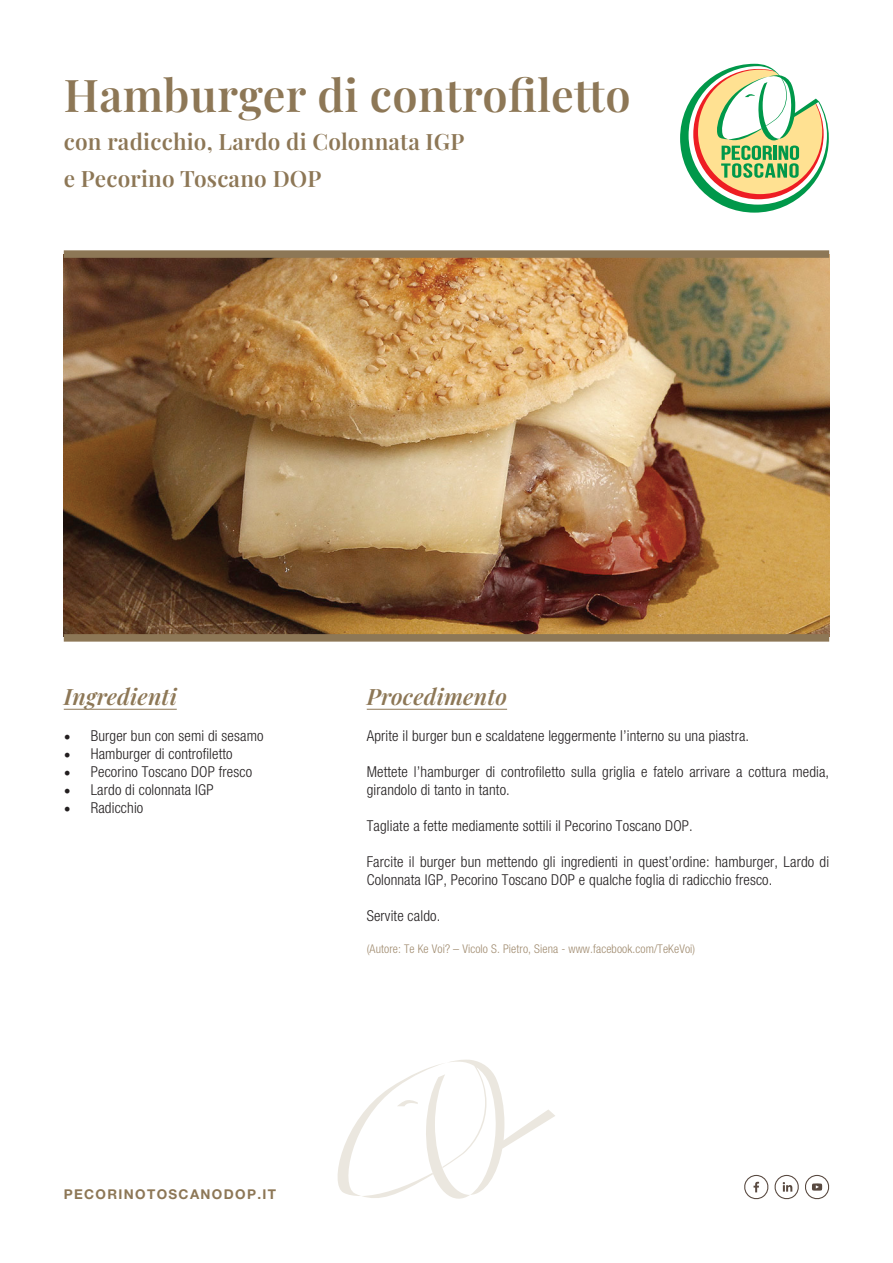
<style>
.page{position:relative;width:893px;height:1263px;background:#fff}
.page>*{position:absolute;margin:0;border:0;box-sizing:border-box;transform-origin:0 0}
.t1{font:600 45px "Playfair Display";letter-spacing:.01em;color:#8d7756}
.t2{font:600 22.5px/37.5px "Playfair Display";letter-spacing:.01em;color:#8d7756}
.t3{font:italic 600 22.5px "Playfair Display";letter-spacing:.01em;color:#8d7756}
.t4{font:300 condensed 15px/18px "Helvetica Neue";letter-spacing:.01em;color:#231f20}
.t5{font:700 13.5px "Helvetica Neue";letter-spacing:.1em;color:#8d7756}
.t6{font:300 condensed 12px "Helvetica Neue";letter-spacing:.01em;color:#a08b6f}
.s1{font-family:"Minion Pro";font-weight:400;font-stretch:normal;font-size:18px}
</style>
<div class="page">
<svg style="left:337px;top:1059px;width:218px;height:140px"></svg>
<svg style="left:744px;top:1175px;width:86px;height:25px"></svg>
<img style="left:64px;top:258px;width:765px;height:376px">
<hr style="left:64px;top:709px;width:113px;height:1px;background:#8d7756">
<hr style="left:367px;top:709px;width:140px;height:1px;background:#8d7756">
<div style="left:64px;top:250px;width:765px;height:8px;background:#8d7756"></div>
<div style="left:64px;top:634px;width:765px;height:8px;background:#8d7756"></div>
<svg style="left:680px;top:64px;width:149px;height:149px"></svg>
<h1 class="t1" style="left:64px;top:77px;width:568px">Hamburger di controfiletto</h1>
<h2 class="t2" style="left:64px;top:125px;width:402px">con radicchio, Lardo di Colonnata IGP e Pecorino Toscano DOP</h2>
<h2 class="t3" style="left:64px;top:687px;width:115px">Ingredienti</h2>
<p class="t4" style="left:64px;top:728px;width:201px"><span class="s1">•</span> Burger bun con semi di sesamo</p>
<p class="t4" style="left:64px;top:746px;width:170px"><span class="s1">•</span> Hamburger di controfiletto</p>
<p class="t4" style="left:64px;top:764px;width:190px"><span class="s1">•</span> Pecorino Toscano DOP fresco</p>
<p class="t4" style="left:64px;top:782px;width:151px"><span class="s1">•</span> Lardo di colonnata IGP</p>
<p class="t4" style="left:64px;top:800px;width:81px"><span class="s1">•</span> Radicchio</p>
<h2 class="t3" style="left:367px;top:687px;width:142px">Procedimento</h2>
<p class="t4" style="left:367px;top:728px;width:384px">Aprite il burger bun e scaldatene leggermente l’interno su una piastra.</p>
<p class="t4" style="left:367px;top:764px;width:464px">Mettete l’hamburger di controfiletto sulla griglia e fatelo arrivare a cottura media, girandolo di tanto in tanto.</p>
<p class="t4" style="left:367px;top:818px;width:328px">Tagliate a fette mediamente sottili il Pecorino Toscano DOP.</p>
<p class="t4" style="left:367px;top:854px;width:464px">Farcite il burger bun mettendo gli ingredienti in quest’ordine: hamburger, Lardo di<br>Colonnata IGP, Pecorino Toscano DOP e qualche foglia di radicchio fresco.</p>
<p class="t4" style="left:367px;top:908px;width:75px">Servite caldo.</p>
<p class="t6" style="left:367px;top:944px;width:330px">(Autore: Te Ke Voi? – Vicolo S. Pietro, Siena - www.facebook.com/TeKeVoi)</p>
<p class="t5" style="left:64px;top:1189px;width:214px">PECORINOTOSCANODOP.IT</p>
</div>
